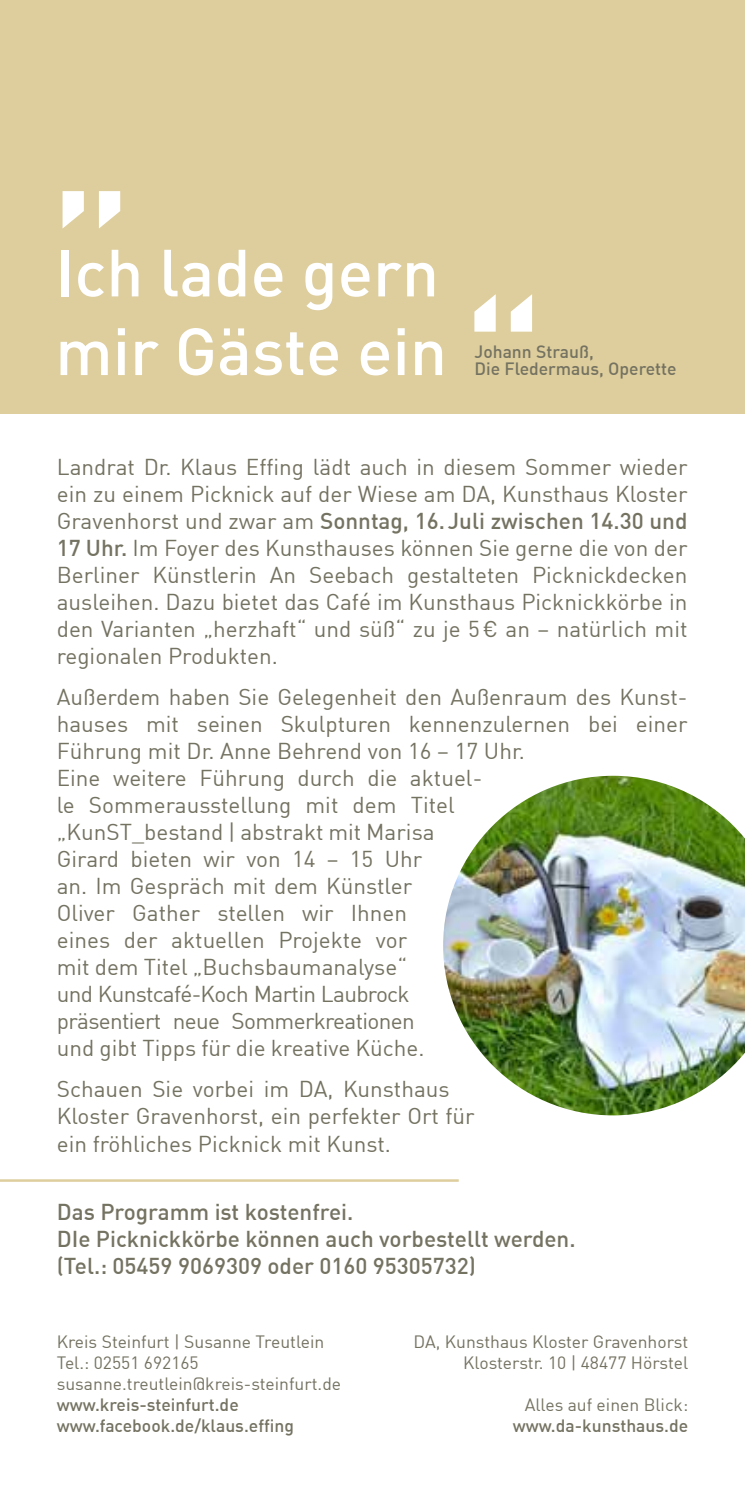
<style>
.page{position:relative;width:745px;height:1489px;background:#fff}
.page>*{position:absolute;margin:0;border:0;box-sizing:border-box;transform-origin:0 0}
.t1{font:500 190px "DIN";color:#fff}
.t2{font:500 65.5px/78.5px "DIN";color:#fff}
.t3{font:22.5px/27px "DIN";color:#747261}
.t4{font:500 22.5px/27px "DIN";color:#747261}
.t5{font:17.5px/21px "DIN";color:#747261;text-align:right}
.t6{font:500 17.5px/17.5px "DIN";color:#747261}
.s1{font-weight:500}
</style>
<div class="page">
<div style="left:0;top:0;width:744px;height:413px;background:#dece9d"></div>
<img style="left:443px;top:775px;width:301px;height:340px">
<hr style="left:0;top:1179px;width:458px;height:2px;background:#dece9d">
<h1 class="t1" style="left:48px;top:21px;width:89px">„</h1>
<h2 class="t2" style="left:55px;top:231px;width:393px">Ich lade gern mir Gäste ein</h2>
<h1 class="t1" style="left:546px;top:502px;width:89px;rotate:-180deg">„</h1>
<p class="t6" style="left:474px;top:342px;width:203px">Johann Strauß,<br>Die Fledermaus, Operette</p>
<p class="t3" style="left:57px;top:452px;width:632px;text-align:justify">Landrat Dr. Klaus Effing lädt auch in diesem Sommer wieder ein zu einem Picknick auf der Wiese am DA, Kunsthaus Kloster Gravenhorst und zwar am <span class="s1">Sonntag, 16.Juli zwischen 14.30 und 17 Uhr.</span> Im Foyer des Kunsthauses können Sie gerne die von der Berliner Künstlerin An Seebach gestalteten Picknickdecken ausleihen. Dazu bietet das Café im Kunsthaus Picknickkörbe in den Varianten „herzhaft“ und süß“ zu je 5€ an – natürlich mit regionalen Produkten.</p>
<p class="t3" style="left:57px;top:683px;width:631px">Außerdem haben Sie Gelegenheit den Außenraum des Kunst&shy;hauses mit seinen Skulpturen kennenzulernen bei einer Führung mit Dr. Anne Behrend von 16 – 17 Uhr.<br>Eine weitere Führung durch die aktuel-<br>le Sommerausstellung mit dem Titel<br>„KunST_bestand | abstrakt mit Marisa<br>Girard bieten wir von 14 – 15 Uhr<br>an. Im Gespräch mit dem Künstler<br>Oliver Gather stellen wir Ihnen<br>eines der aktuellen Projekte vor<br>mit dem Titel „Buchsbaumanalyse“<br>und Kunstcafé-Koch Martin Laubrock<br>präsentiert neue Sommerkreationen<br>und gibt Tipps für die kreative Küche.</p>
<p class="t3" style="left:57px;top:1075px;width:419px">Schauen Sie vorbei im DA, Kunsthaus<br>Kloster Gravenhorst, ein perfekter Ort für ein fröhliches Picknick mit Kunst.</p>
<p class="t4" style="left:57px;top:1197px;width:520px">Das Programm ist kostenfrei.<br>DIe Picknickkörbe können auch vorbestellt werden. (Tel.: 05459 9069309 oder 0160 95305732)</p>
<p class="t5" style="left:57px;top:1330px;width:286px;text-align:left">Kreis Steinfurt | Susanne Treutlein<br>Tel.: 02551 692165 susanne.treutlein@kreis-steinfurt.de</p>
<p class="t6" style="left:57px;top:1393px;width:239px;line-height:21px">www.kreis-steinfurt.de www.facebook.de/klaus.effing</p>
<p class="t5" style="left:413px;top:1330px;width:276px">DA, Kunsthaus Kloster Gravenhorst<br>Klosterstr. 10 | 48477 Hörstel</p>
<p class="t5" style="left:524px;top:1393px;width:165px">Alles auf einen Blick:</p>
<p class="t6" style="left:512px;top:1416px;width:177px">www.da-kunsthaus.de</p>
</div>
